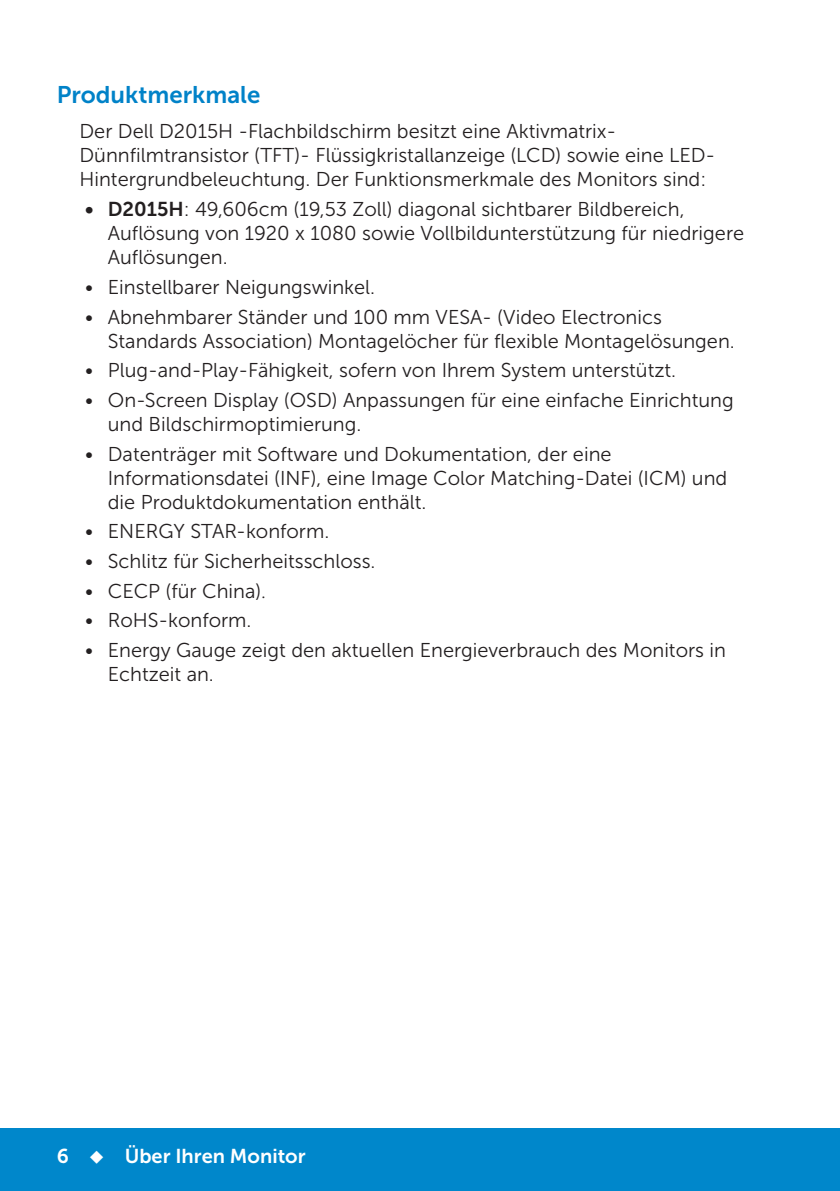
<style>
.page{position:relative;width:840px;height:1191px;background:#fff}
.page>*{position:absolute;margin:0;border:0;box-sizing:border-box;transform-origin:0 0}
.Head2{font:24px "Museo Sans For Dell 700";color:#0082c8}
.Paragraph{font:20px/24px "Museo Sans For Dell 300";color:#231f20}
.t1{font:20px "Museo Sans For Dell 700";color:#fff}
.s1{font-family:"Museo Sans For Dell 700"}
.s2{font-family:"Adobe Song Std";font-weight:300}
</style>
<div class="page">
<div style="left:0;top:1128px;width:839px;height:63px;background:#0087cb"></div>
<p class="Head2" style="left:57px;top:81px;width:205px">Produktmerkmale</p>
<p class="Paragraph" style="left:79px;top:120px;width:637px">Der Dell D2015H -Flachbildschirm besitzt eine Aktivmatrix-<br>Dünnfilmtransistor (TFT)- Flüssigkristallanzeige (LCD) sowie eine LED-<br>Hintergrundbeleuchtung. Der Funktionsmerkmale des Monitors sind:</p>
<p class="Paragraph" style="left:108px;top:197px;width:637px;text-indent:-23px"><span class="s1">• D2015H</span>: 49,606cm (19,53 Zoll) diagonal sichtbarer Bildbereich,<br>Auflösung von 1920 x 1080 sowie Vollbildunterstützung für niedrigere<br>Auflösungen.</p>
<p class="Paragraph" style="left:85px;top:275px;width:291px">• Einstellbarer Neigungswinkel.</p>
<p class="Paragraph" style="left:108px;top:305px;width:628px;text-indent:-23px">• Abnehmbarer Ständer und 100 mm VESA- (Video Electronics<br>Standards Association) Montagelöcher für flexible Montagelösungen.</p>
<p class="Paragraph" style="left:85px;top:358px;width:592px">• Plug-and-Play-Fähigkeit, sofern von Ihrem System unterstützt.</p>
<p class="Paragraph" style="left:108px;top:388px;width:627px;text-indent:-23px">• On-Screen Display (OSD) Anpassungen für eine einfache Einrichtung und Bildschirmoptimierung.</p>
<p class="Paragraph" style="left:108px;top:442px;width:620px;text-indent:-23px">• Datenträger mit Software und Dokumentation, der eine<br>Informationsdatei (INF), eine Image Color Matching-Datei (ICM) und die Produktdokumentation enthält.</p>
<p class="Paragraph" style="left:85px;top:519px;width:245px">• ENERGY STAR-konform.</p>
<p class="Paragraph" style="left:85px;top:549px;width:292px">• Schlitz für Sicherheitsschloss.</p>
<p class="Paragraph" style="left:85px;top:579px;width:182px">• CECP (für China)<span class="s2">.</span></p>
<p class="Paragraph" style="left:85px;top:608px;width:168px">• RoHS-konform.</p>
<p class="Paragraph" style="left:108px;top:638px;width:619px;text-indent:-23px">• Energy Gauge zeigt den aktuellen Energieverbrauch des Monitors in<br>Echtzeit an.</p>
<p class="t1" style="left:57px;top:1144px;width:250px">6 ◆ Über Ihren Monitor</p>
</div>
